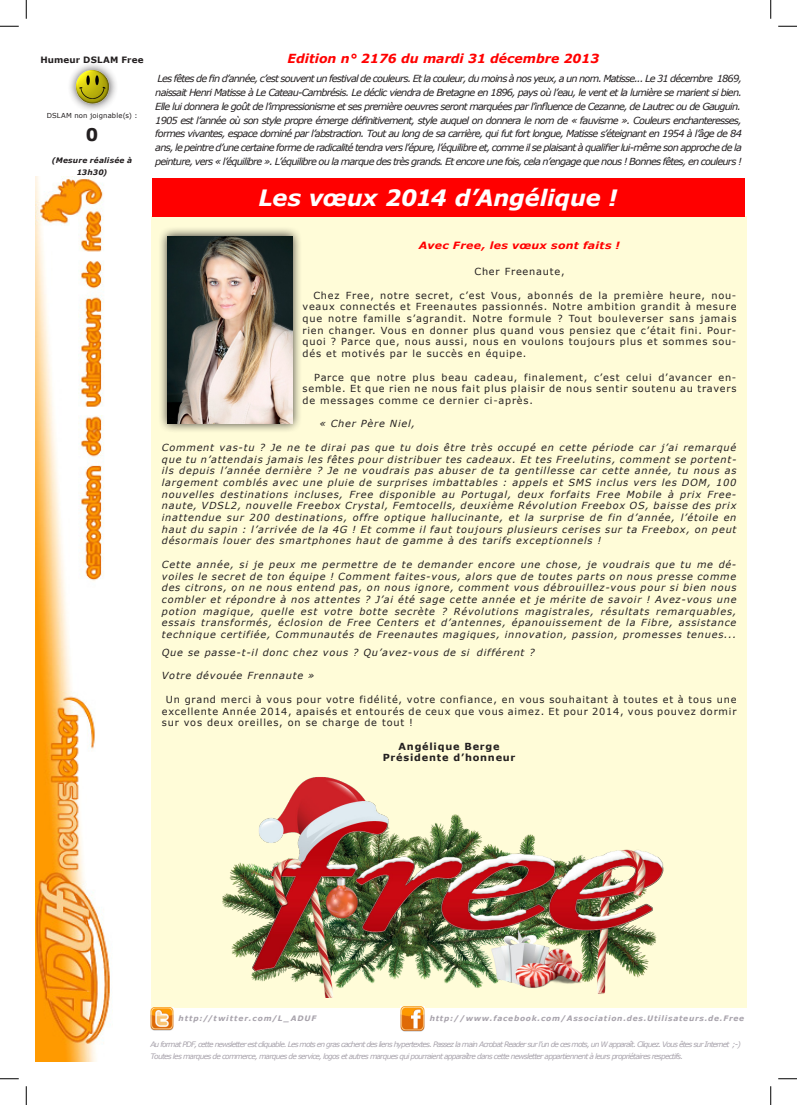
<style>
.page{position:relative;width:797px;height:1105px;background:#fff}
.page>*{position:absolute;margin:0;border:0;box-sizing:border-box;transform-origin:0 0}
.t1{font:italic 700 22.5px "Verdana";letter-spacing:-.01em;color:#fff}
.t2{font:700 17.5px "Verdana";color:#231f20}
.t3{font:italic 700 12.5px "Verdana";color:#f00}
.t4{font:italic 700 10px "Verdana";letter-spacing:.025em;color:#f00;scale:1.1 1}
.t5{font:italic 9.75px/11.8px "Verdana";letter-spacing:.08em;color:#231f20;text-align:justify}
.t6{font:9.75px/11.8px "Verdana";letter-spacing:.08em;color:#231f20;text-align:justify}
.t7{font:700 9.75px "Verdana";letter-spacing:.08em;color:#231f20}
.t8{font:700 8.75px "Verdana";letter-spacing:.02em;color:#231f20}
.t9{font:italic 7.5px "Verdana";letter-spacing:-.1em;color:#a8a3ac}
.t10{font:italic 700 7.5px "Verdana";letter-spacing:.1em;color:#a8a3ac}
.t11{font:italic 700 7.5px "Verdana";letter-spacing:.125em;color:#a8a3ac}
.t12{font:italic 700 7.5px/11.2px "Verdana";letter-spacing:.025em;color:#231f20;text-align:center}
.t13{font:6.88px "Verdana";letter-spacing:.02em;color:#231f20}
</style>
<div class="page">
<div style="left:151px;top:216px;width:596px;height:792px;background:#fffcd8"></div>
<img style="left:35px;top:177px;width:76px;height:885px">
<img style="left:151px;top:1007px;width:23px;height:23px">
<img style="left:400px;top:1007px;width:25px;height:24px">
<div style="left:153px;top:178px;width:591px;height:38px;background:#f00"></div>
<div style="left:158px;top:226px;width:143px;height:207px;background:#231f20;opacity:.92"></div>
<img style="left:168px;top:236px;width:124px;height:187px">
<div style="left:67px;top:61px;width:51px;height:52px;background:#231f20;opacity:.92"></div>
<img style="left:76px;top:70px;width:34px;height:34px">
<img style="left:222px;top:777px;width:442px;height:220px">
<svg style="left:0;top:25px;width:19px;height:2px"></svg>
<svg style="left:778px;top:25px;width:19px;height:2px"></svg>
<svg style="left:0;top:1078px;width:19px;height:1px"></svg>
<svg style="left:778px;top:1078px;width:19px;height:1px"></svg>
<svg style="left:25px;top:0;width:2px;height:19px"></svg>
<svg style="left:25px;top:1086px;width:2px;height:19px"></svg>
<svg style="left:770px;top:0;width:1px;height:19px"></svg>
<svg style="left:770px;top:1086px;width:1px;height:19px"></svg>
<p class="t8" style="left:40px;top:54px;width:105px">Humeur DSLAM Free</p>
<p class="t13" style="left:47px;top:111px;width:92px">DSLAM non joignable(s) :</p>
<p class="t2" style="left:86px;top:122px;width:14px">0</p>
<p class="t12" style="left:52px;top:155px;width:82px">(Mesure réalisée à<br>13h30)</p>
<p class="t3" style="left:287px;top:49px;width:313px">Edition n° 2176 du mardi 31 décembre 2013</p>
<p class="t5" style="left:155px;top:72px;width:588px;line-height:13.8px">Les fêtes de fin d’année, c’est souvent un festival de couleurs. Et la couleur, du moins à nos yeux, a un nom. Matisse... Le 31 décembre 1869, naissait Henri Matisse à Le Cateau-Cambrésis. Le déclic viendra de Bretagne en 1896, pays où l’eau, le vent et la lumière se marient si bien.<br>Elle lui donnera le goût de l’impressionisme et ses première oeuvres seront marquées par l’influence de Cezanne, de Lautrec ou de Gauguin.</p>
<p class="t5" style="left:155px;top:113px;width:588px;line-height:13.8px">1905 est l’année où son style propre émerge définitivement, style auquel on donnera le nom de « fauvisme ». Couleurs enchanteresses, formes vivantes, espace dominé par l’abstraction. Tout au long de sa carrière, qui fut fort longue, Matisse s’éteignant en 1954 à l’âge de 84 ans, le peintre d’une certaine forme de radicalité tendra vers l’épure, l’équilibre et, comme il se plaisant à qualifier lui-même son approche de la peinture, vers « l’équilibre ». L’équilibre ou la marque des très grands. Et encore une fois, cela n’engage que nous ! Bonnes fêtes, en couleurs !</p>
<p class="t1" style="left:258px;top:182px;width:360px">Les vœux 2014 d’Angélique !</p>
<p class="t4" style="left:419px;top:238px;width:184px">Avec Free, les vœux sont faits !</p>
<p class="t6" style="left:474px;top:266px;width:92px">Cher Freenaute,</p>
<p class="t6" style="left:302px;top:289px;width:435px;text-indent:11px">Chez Free, notre secret, c’est Vous, abonnés de la première heure, nou&shy;veaux connectés et Freenautes passionnés. Notre ambition grandit à mesure que notre famille s’agrandit. Notre formule ? Tout bouleverser sans jamais rien changer. Vous en donner plus quand vous pensiez que c’était fini. Pour&shy;quoi ? Parce que, nous aussi, nous en voulons toujours plus et sommes sou&shy;dés et motivés par le succès en équipe.</p>
<p class="t6" style="left:302px;top:371px;width:435px;text-indent:12px">Parce que notre plus beau cadeau, finalement, c’est celui d’avancer en&shy;semble. Et que rien ne nous fait plus plaisir de nous sentir soutenu au travers de messages comme ce dernier ci-après.</p>
<p class="t5" style="left:319px;top:418px;width:97px">« Cher Père Niel,</p>
<p class="t5" style="left:162px;top:441px;width:576px">Comment vas-tu ? Je ne te dirai pas que tu dois être très occupé en cette période car j’ai remarqué que tu n’attendais jamais les fêtes pour distribuer tes cadeaux. Et tes Freelutins, comment se portent&shy;ils depuis l’année dernière ? Je ne voudrais pas abuser de ta gentillesse car cette année, tu nous as largement comblés avec une pluie de surprises imbattables : appels et SMS inclus vers les DOM, 100 nouvelles destinations incluses, Free disponible au Portugal, deux forfaits Free Mobile à prix Free&shy;naute, VDSL2, nouvelle Freebox Crystal, Femtocells, deuxième Révolution Freebox OS, baisse des prix inattendue sur 200 destinations, offre optique hallucinante, et la surprise de fin d’année, l’étoile en haut du sapin : l’arrivée de la 4G ! Et comme il faut toujours plusieurs cerises sur ta Freebox, on peut désormais louer des smartphones haut de gamme à des tarifs exceptionnels !</p>
<p class="t5" style="left:162px;top:558px;width:576px">Cette année, si je peux me permettre de te demander encore une chose, je voudrais que tu me dé&shy;voiles le secret de ton équipe ! Comment faites-vous, alors que de toutes parts on nous presse comme des citrons, on ne nous entend pas, on nous ignore, comment vous débrouillez-vous pour si bien nous combler et répondre à nos attentes ? J’ai été sage cette année et je mérite de savoir ! Avez-vous une potion magique, quelle est votre botte secrète ? Révolutions magistrales, résultats remarquables, essais transformés, éclosion de Free Centers et d’antennes, épanouissement de la Fibre, assistance technique certifiée, Communautés de Freenautes magiques, innovation, passion, promesses tenues...</p>
<p class="t5" style="left:162px;top:646px;width:374px">Que se passe-t-il donc chez vous ? Qu’avez-vous de si différent ?</p>
<p class="t5" style="left:162px;top:670px;width:154px">Votre dévouée Frennaute »</p>
<p class="t6" style="left:162px;top:693px;width:576px;text-indent:4px">Un grand merci à vous pour votre fidélité, votre confiance, en vous souhaitant à toutes et à tous une excellente Année 2014, apaisés et entourés de ceux que vous aimez. Et pour 2014, vous pouvez dormir sur vos deux oreilles, on se charge de tout !</p>
<p class="t7" style="left:398px;top:739px;width:102px">Angélique Berge</p>
<p class="t7" style="left:383px;top:751px;width:134px">Présidente d’honneur</p>
<p class="t11" style="left:178px;top:1013px;width:139px">http://twitter.com/L_ADUF</p>
<p class="t10" style="left:429px;top:1013px;width:316px">http://www.facebook.com/Association.des.Utilisateurs.de.Free</p>
<p class="t9" style="left:150px;top:1039px;width:592px">Au format PDF, cette newsletter est cliquable. Les mots en gras cachent des liens hypertextes. Passez la main Acrobat Reader sur l’un de ces mots, un W apparaît. Cliquez. Vous êtes sur Internet ;-)</p>
<p class="t9" style="left:150px;top:1051px;width:534px">Toutes les marques de commerce, marques de service, logos et autres marques qui pourraient apparaître dans cette newsletter appartiennent à leurs propriétaires respectifs.</p>
</div>
